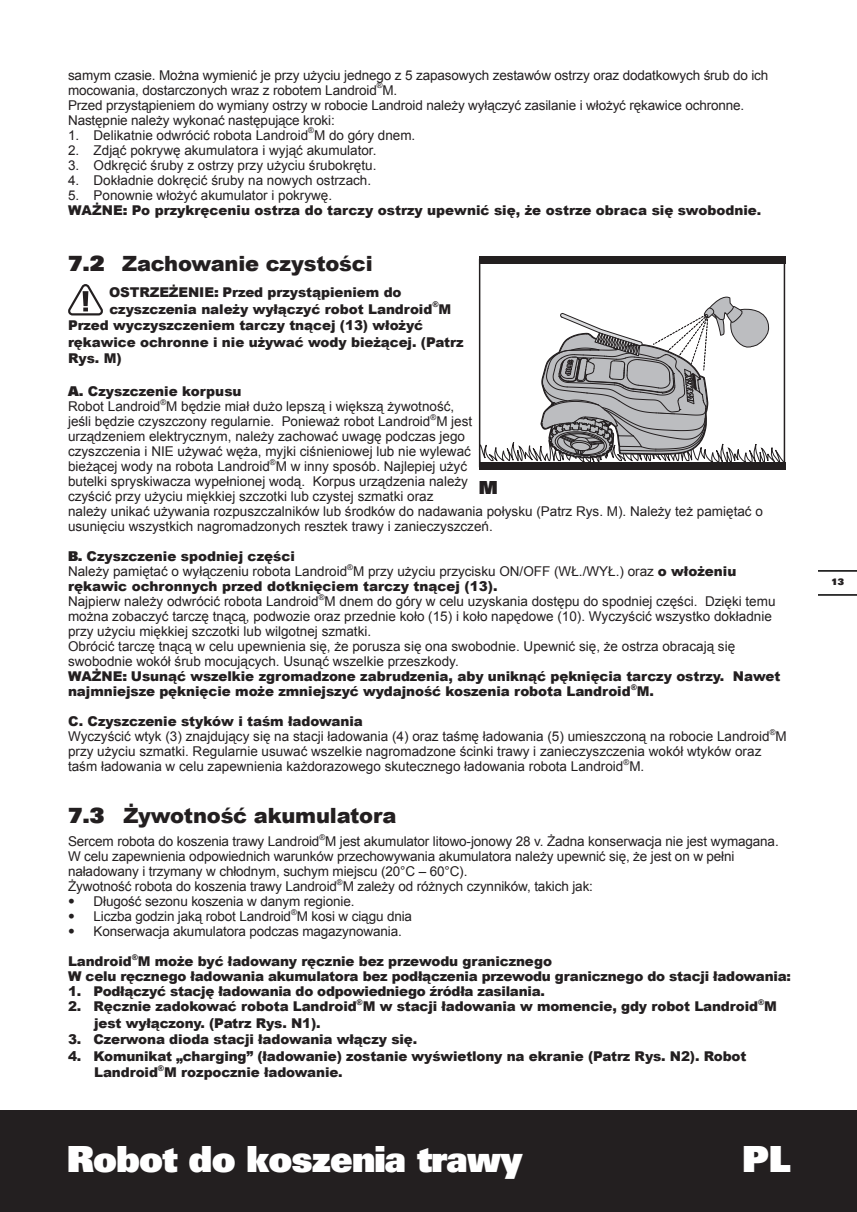
<style>
.page{position:relative;width:857px;height:1212px;background:#fff}
.page>*{position:absolute;margin:0;border:0;box-sizing:border-box;transform-origin:0 0}
.t1{font:900 36px "Univers";letter-spacing:-.025em;color:#fff}
.t2{font:900 21px "Arial";letter-spacing:-.01em;color:#231f20}
.t3{font:900 18px "Univers";color:#231f20}
.t4{font:13.5px/15px "Arial";color:#231f20}
.t5{font:900 13.5px/16.5px "Arial";letter-spacing:-.01em;color:#231f20}
.t6{font:900 9px "Univers";color:#231f20}
.t7{font:7.8px "Arial";color:#231f20}
.t8{font:900 7.8px "Arial";color:#231f20}
.s1{font-weight:400}
.s2{font-family:"Univers"}
.s3{font-family:"Univers";font-weight:900}
.s4{font-weight:900}
.s5{font-family:"Univers";font-weight:300}
</style>
<div class="page">
<div style="left:0;top:1110px;width:857px;height:102px;background:#231f20"></div>
<hr style="left:819px;top:594px;width:38px;height:2px;background:#000">
<hr style="left:819px;top:570px;width:38px;height:2px;background:#000">
<svg style="left:68px;top:284px;width:35px;height:31px"></svg>
<svg style="left:478px;top:259px;width:304px;height:208px"></svg>
<div style="left:479px;top:256px;width:306px;height:7px;background:#231f20"></div>
<div style="left:479px;top:463px;width:306px;height:7px;background:#231f20"></div>
<svg style="left:479px;top:271px;width:306px;height:192px"></svg>
<p class="t4" style="left:68px;top:68px;width:702px">samym czasie. Można wymienić je przy użyciu jednego z 5 zapasowych zestawów ostrzy oraz dodatkowych śrub do ich mocowania, dostarczonych wraz z robotem Landroid M.</p>
<p class="t7" style="left:377px;top:80px;width:7px">®</p>
<p class="t4" style="left:68px;top:98px;width:678px">Przed przystąpieniem do wymiany ostrzy w robocie Landroid należy wyłączyć zasilanie i włożyć rękawice ochronne.<br>Następnie należy wykonać następujące kroki:</p>
<p class="t4" style="left:68px;top:128px;width:349px">1. Delikatnie odwrócić robota Landroid M do góry dnem.</p>
<p class="t7" style="left:308px;top:125px;width:7px">®</p>
<p class="t4" style="left:68px;top:143px;width:310px">2. Zdjąć pokrywę akumulatora i wyjąć akumulator.</p>
<p class="t4" style="left:68px;top:158px;width:310px">3. Odkręcić śruby z ostrzy przy użyciu śrubokrętu.</p>
<p class="t4" style="left:68px;top:173px;width:305px">4. Dokładnie dokręcić śruby na nowych ostrzach.</p>
<p class="t5" style="left:68px;top:187px;width:695px;line-height:15px"><span class="s1">5. Ponownie włożyć akumulator i pokrywę.<br></span>WAŻNE<span class="s2">:</span> Po przykręceniu ostrza do tarczy ostrzy upewnić się, że ostrze obraca się swobodnie.</p>
<h2 class="t2" style="left:68px;top:248px;width:306px"><span class="s2">7.2</span> Zachowanie czystości</h2>
<p class="t5" style="left:109px;top:284px;width:325px">OSTRZEŻENIE<span class="s2">:</span> Przed przystąpieniem do czyszczenia należy wyłączyć robot Landroid</p>
<p class="t8" style="left:432px;top:299px;width:8px">®</p>
<p class="t5" style="left:439px;top:300px;width:14px">M</p>
<p class="t5" style="left:68px;top:317px;width:397px">Przed wyczyszczeniem tarczy tnącej (13) włożyć rękawice ochronne i nie używać wody bieżącej. (Patrz<br>Rys. M)</p>
<p class="t4" style="left:68px;top:384px;width:388px"><span class="s3">A.</span> <span class="s4">Czyszczenie korpusu<br></span>Robot Landroid M będzie miał dużo lepszą i większą żywotność,</p>
<p class="t7" style="left:160px;top:397px;width:7px">®</p>
<p class="t4" style="left:68px;top:414px;width:406px">jeśli będzie czyszczony regularnie. Ponieważ robot Landroid M jest</p>
<p class="t7" style="left:430px;top:412px;width:7px">®</p>
<p class="t4" style="left:68px;top:429px;width:404px">urządzeniem elektrycznym, należy zachować uwagę podczas jego czyszczenia i NIE używać węża, myjki ciśnieniowej lub nie wylewać bieżącej wody na robota Landroid M w inny sposób. Najlepiej użyć</p>
<p class="t7" style="left:270px;top:457px;width:7px">®</p>
<p class="t4" style="left:68px;top:474px;width:696px">butelki spryskiwacza wypełnionej wodą. Korpus urządzenia należy<br>czyścić przy użyciu miękkiej szczotki lub czystej szmatki oraz<br>należy unikać używania rozpuszczalników lub środków do nadawania połysku (Patrz Rys. M). Należy też pamiętać o usunięciu wszystkich nagromadzonych resztek trawy i zanieczyszczeń.</p>
<p class="t4" style="left:68px;top:549px;width:670px"><span class="s3">B.</span> <span class="s4">Czyszczenie spodniej części<br></span>Należy pamiętać o wyłączeniu robota Landroid M przy użyciu przycisku ON/OFF (WŁ./WYŁ.) oraz <span class="s4">o włożeniu</span></p>
<h3 class="t3" style="left:479px;top:476px;width:21px">M</h3>
<p class="t7" style="left:347px;top:562px;width:7px">®</p>
<p class="t5" style="left:68px;top:578px;width:431px">rękawic ochronnych przed dotknięciem tarczy tnącej (13).</p>
<p class="t4" style="left:68px;top:594px;width:709px">Najpierw należy odwrócić robota Landroid M dnem do góry w celu uzyskania dostępu do spodniej części. Dzięki temu</p>
<p class="t7" style="left:319px;top:592px;width:7px">®</p>
<p class="t4" style="left:68px;top:609px;width:714px">można zobaczyć tarczę tnącą, podwozie oraz przednie koło (15) i koło napędowe (10). Wyczyścić wszystko dokładnie przy użyciu miękkiej szczotki lub wilgotnej szmatki.<br>Obrócić tarczę tnącą w celu upewnienia się, że porusza się ona swobodnie. Upewnić się, że ostrza obracają się swobodnie wokół śrub mocujących. Usunąć wszelkie przeszkody.<br><span class="s4">WAŻNE</span><span class="s3">:</span> <span class="s4">Usunąć wszelkie zgromadzone zabrudzenia, aby uniknąć pęknięcia tarczy ostrzy. Nawet najmniejsze pęknięcie może zmniejszyć wydajność koszenia robota Landroid</span></p>
<p class="t8" style="left:631px;top:681px;width:8px">®</p>
<p class="t5" style="left:637px;top:683px;width:19px">M.</p>
<p class="t5" style="left:68px;top:713px;width:296px">C. Czyszczenie styków i taśm ładowania</p>
<p class="t4" style="left:68px;top:729px;width:720px">Wyczyścić wtyk (3) znajdujący się na stacji ładowania (4) oraz taśmę ładowania (5) umieszczoną na robocie Landroid M</p>
<p class="t7" style="left:769px;top:727px;width:7px">®</p>
<p class="t4" style="left:68px;top:744px;width:695px">przy użyciu szmatki. Regularnie usuwać wszelkie nagromadzone ścinki trawy i zanieczyszczenia wokół wtyków oraz taśm ładowania w celu zapewnienia każdorazowego skutecznego ładowania robota Landroid M.</p>
<p class="t7" style="left:623px;top:757px;width:7px">®</p>
<h2 class="t2" style="left:68px;top:800px;width:330px"><span class="s2">7.3</span> Żywotność akumulatora</h2>
<p class="t4" style="left:68px;top:834px;width:712px">Sercem robota do koszenia trawy Landroid M jest akumulator litowo-jonowy 28 v. Żadna konserwacja nie jest wymagana.</p>
<p class="t7" style="left:319px;top:832px;width:7px">®</p>
<p class="t4" style="left:68px;top:849px;width:668px">W celu zapewnienia odpowiednich warunków przechowywania akumulatora należy upewnić się, że jest on w pełni naładowany i trzymany w chłodnym, suchym miejscu (20°C – 60°C).<br>Żywotność robota do koszenia trawy Landroid M zależy od różnych czynników, takich jak:</p>
<p class="t7" style="left:337px;top:877px;width:7px">®</p>
<p class="t4" style="left:68px;top:894px;width:288px"><span class="s5">•</span> Długość sezonu koszenia w danym regionie.</p>
<p class="t4" style="left:68px;top:909px;width:346px"><span class="s5">•</span> Liczba godzin jaką robot Landroid M kosi w ciągu dnia</p>
<p class="t7" style="left:291px;top:907px;width:7px">®</p>
<p class="t4" style="left:68px;top:924px;width:335px"><span class="s5">•</span> Konserwacja akumulatora podczas magazynowania.</p>
<p class="t5" style="left:68px;top:953px;width:65px">Landroid</p>
<p class="t8" style="left:132px;top:951px;width:8px">®</p>
<p class="t5" style="left:68px;top:953px;width:724px;line-height:15px;text-indent:70px">M może być ładowany ręcznie bez przewodu granicznego<br>W celu ręcznego ładowania akumulatora bez podłączenia przewodu granicznego do stacji ładowania:</p>
<p class="t5" style="left:68px;top:983px;width:478px">1. Podłączyć stację ładowania do odpowiedniego źródła zasilania.</p>
<p class="t5" style="left:68px;top:998px;width:290px">2. Ręcznie zadokować robota Landroid</p>
<p class="t8" style="left:356px;top:996px;width:8px">®</p>
<p class="t5" style="left:363px;top:998px;width:397px">M w stacji ładowania w momencie, gdy robot Landroid</p>
<p class="t8" style="left:758px;top:996px;width:8px">®</p>
<p class="t5" style="left:764px;top:998px;width:14px">M</p>
<p class="t5" style="left:94px;top:1014px;width:228px">jest wyłączony. (Patrz Rys. N1).</p>
<p class="t5" style="left:68px;top:1031px;width:351px">3. Czerwona dioda stacji ładowania włączy się.</p>
<p class="t5" style="left:94px;top:1047px;width:654px;text-indent:-26px">4. Komunikat „charging” (ładowanie) zostanie wyświetlony na ekranie (Patrz Rys. N2). Robot<br>Landroid</p>
<p class="t8" style="left:158px;top:1062px;width:8px">®</p>
<p class="t5" style="left:164px;top:1064px;width:180px">M rozpocznie ładowanie.</p>
<h1 class="t1" style="left:67px;top:1135px;width:457px">Robot do koszenia trawy</h1>
<h1 class="t1" style="left:742px;top:1135px;width:50px">PL</h1>
<p class="t6" style="left:831px;top:576px;width:14px">13</p>
</div>
